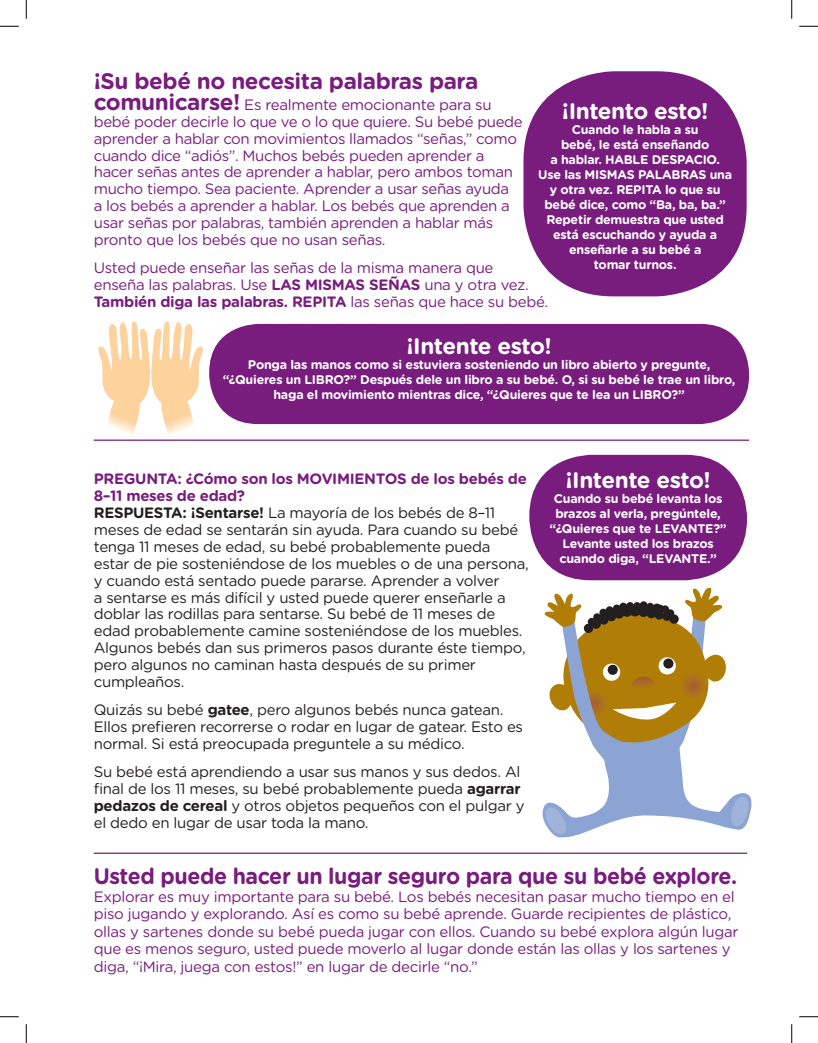
<style>
.page{position:relative;width:818px;height:1043px;background:#fff}
.page>*{position:absolute;margin:0;border:0;box-sizing:border-box;transform-origin:0 0}
.t1{font:700 22.5px "Gotham Rounded";letter-spacing:-.02em;color:#781d7d;scale:.95 1}
.t2{font:700 22.5px "Gotham Rounded";letter-spacing:-.02em;color:#fff}
.t3{font:700 22.5px "Gotham Rounded";letter-spacing:-.02em;color:#781d7d}
.t4{font:15px/16.9px "Gotham Rounded";letter-spacing:-.02em;color:#781d7d}
.t5{font:15px/16.9px "Gotham Rounded";letter-spacing:-.02em;color:#231f20}
.t6{font:700 15px/16.9px "Gotham Rounded";letter-spacing:-.02em;color:#781d7d}
.t7{font:700 12.5px/15px "Gotham Rounded";letter-spacing:-.02em;color:#fff;text-align:center}
.s1{font-weight:700;font-size:22.5px}
.s2{font-weight:700}
</style>
<div class="page">
<svg style="left:98px;top:321px;width:105px;height:114px"></svg>
<div style="left:209px;top:324px;width:540px;height:100px;background:#781d7d;border-radius:49px"></div>
<hr style="left:94px;top:852px;width:653px;height:1px;background:#781d7d">
<hr style="left:94px;top:439px;width:655px;height:2px;background:#781d7d">
<div style="left:523px;top:71px;width:223px;height:225px;background:#781d7d;border-radius:90px"></div>
<div style="left:529px;top:455px;width:218px;height:125px;background:#781d7d;border-radius:61px"></div>
<svg style="left:542px;top:587px;width:210px;height:251px"></svg>
<svg style="left:0;top:25px;width:19px;height:2px"></svg>
<svg style="left:799px;top:25px;width:19px;height:2px"></svg>
<svg style="left:0;top:1016px;width:19px;height:1px"></svg>
<svg style="left:799px;top:1016px;width:19px;height:1px"></svg>
<svg style="left:25px;top:0;width:2px;height:19px"></svg>
<svg style="left:25px;top:1024px;width:2px;height:18px"></svg>
<svg style="left:791px;top:0;width:1px;height:19px"></svg>
<svg style="left:791px;top:1024px;width:1px;height:18px"></svg>
<p class="t3" style="left:94px;top:65px;width:386px">¡Su bebé no necesita palabras para</p>
<p class="t4" style="left:94px;top:95px;width:399px"><span class="s1">comunicarse!</span> Es realmente emocionante para su</p>
<p class="t4" style="left:94px;top:112px;width:430px">bebé poder decirle lo que ve o lo que quiere. Su bebé puede</p>
<p class="t4" style="left:94px;top:129px;width:425px">aprender a hablar con movimientos llamados “señas,” como cuando dice “adiós”. Muchos bebés pueden aprender a</p>
<p class="t4" style="left:94px;top:163px;width:420px">hacer señas antes de aprender a hablar, pero ambos toman mucho tiempo. Sea paciente. Aprender a usar señas ayuda</p>
<p class="t4" style="left:94px;top:197px;width:417px">a los bebés a aprender a hablar. Los bebés que aprenden a</p>
<p class="t4" style="left:94px;top:214px;width:401px">usar señas por palabras, también aprenden a hablar más</p>
<p class="t4" style="left:94px;top:230px;width:293px">pronto que los bebés que no usan señas.</p>
<p class="t4" style="left:94px;top:259px;width:456px">Usted puede enseñar las señas de la misma manera que<br>enseña las palabras. Use <span class="s2">LAS MISMAS SEÑAS</span> una y otra vez.<br><span class="s2">También diga las palabras. REPITA</span> las señas que hace su bebé.</p>
<p class="t2" style="left:562px;top:95px;width:148px">¡Intento esto!</p>
<p class="t7" style="left:571px;top:122px;width:128px">Cuando le habla a su</p>
<p class="t7" style="left:561px;top:137px;width:150px">bebé, le está enseñando</p>
<p class="t7" style="left:550px;top:152px;width:171px">a hablar. HABLE DESPACIO.</p>
<p class="t7" style="left:538px;top:167px;width:195px">Use las MISMAS PALABRAS una</p>
<p class="t7" style="left:549px;top:182px;width:172px">y otra vez. REPITA lo que su</p>
<p class="t7" style="left:544px;top:197px;width:183px">bebé dice, como “Ba, ba, ba.”</p>
<p class="t7" style="left:546px;top:212px;width:179px">Repetir demuestra que usted</p>
<p class="t7" style="left:553px;top:227px;width:166px">está escuchando y ayuda a</p>
<p class="t7" style="left:569px;top:242px;width:134px">enseñarle a su bebé a</p>
<p class="t7" style="left:593px;top:257px;width:84px">tomar turnos.</p>
<p class="t2" style="left:406px;top:330px;width:147px">¡Intente esto!</p>
<p class="t7" style="left:248px;top:357px;width:464px">Ponga las manos como si estuviera sosteniendo un libro abierto y pregunte,</p>
<p class="t7" style="left:223px;top:372px;width:514px">“¿Quieres un LIBRO?” Después dele un libro a su bebé. O, si su bebé le trae un libro,</p>
<p class="t7" style="left:273px;top:387px;width:413px">haga el movimiento mientras dice, “¿Quieres que te lea un LIBRO?”</p>
<p class="t6" style="left:94px;top:470px;width:434px">PREGUNTA: ¿Cómo son los MOVIMIENTOS de los bebés de<br>8–11 meses de edad?</p>
<p class="t5" style="left:94px;top:503px;width:436px"><span class="s2">RESPUESTA: ¡Sentarse!</span> La mayoría de los bebés de 8–11 meses de edad se sentarán sin ayuda. Para cuando su bebé tenga 11 meses de edad, su bebé probablemente pueda estar de pie sosteniéndose de los muebles o de una persona, y cuando está sentado puede pararse. Aprender a volver<br>a sentarse es más difícil y usted puede querer enseñarle a doblar las rodillas para sentarse. Su bebé de 11 meses de edad probablemente camine sosteniéndose de los muebles.<br>Algunos bebés dan sus primeros pasos durante éste tiempo, pero algunos no caminan hasta después de su primer cumpleaños.</p>
<p class="t5" style="left:94px;top:700px;width:430px">Quizás su bebé <span class="s2">gatee</span>, pero algunos bebés nunca gatean.<br>Ellos prefieren recorrerse o rodar en lugar de gatear. Esto es normal. Si está preocupada preguntele a su médico.</p>
<p class="t5" style="left:94px;top:762px;width:432px">Su bebé está aprendiendo a usar sus manos y sus dedos. Al final de los 11 meses, su bebé probablemente pueda <span class="s2">agarrar pedazos de cereal</span> y otros objetos pequeños con el pulgar y el dedo en lugar de usar toda la mano.</p>
<p class="t2" style="left:565px;top:463px;width:147px">¡Intente esto!</p>
<p class="t7" style="left:554px;top:490px;width:170px">Cuando su bebé levanta los</p>
<p class="t7" style="left:549px;top:505px;width:179px">brazos al verla, pregúntele, “¿Quieres que te LEVANTE?”<br>Levante usted los brazos</p>
<p class="t7" style="left:559px;top:550px;width:159px">cuando diga, “LEVANTE.”</p>
<p class="t1" style="left:94px;top:859px;width:678px">Usted puede hacer un lugar seguro para que su bebé explore.</p>
<p class="t4" style="left:94px;top:886px;width:646px;line-height:17.5px">Explorar es muy importante para su bebé. Los bebés necesitan pasar mucho tiempo en el piso jugando y explorando. Así es como su bebé aprende. Guarde recipientes de plástico, ollas y sartenes donde su bebé pueda jugar con ellos. Cuando su bebé explora algún lugar que es menos seguro, usted puede moverlo al lugar donde están las ollas y los sartenes y diga, “¡Mira, juega con estos!” en lugar de decirle “no.”</p>
</div>
